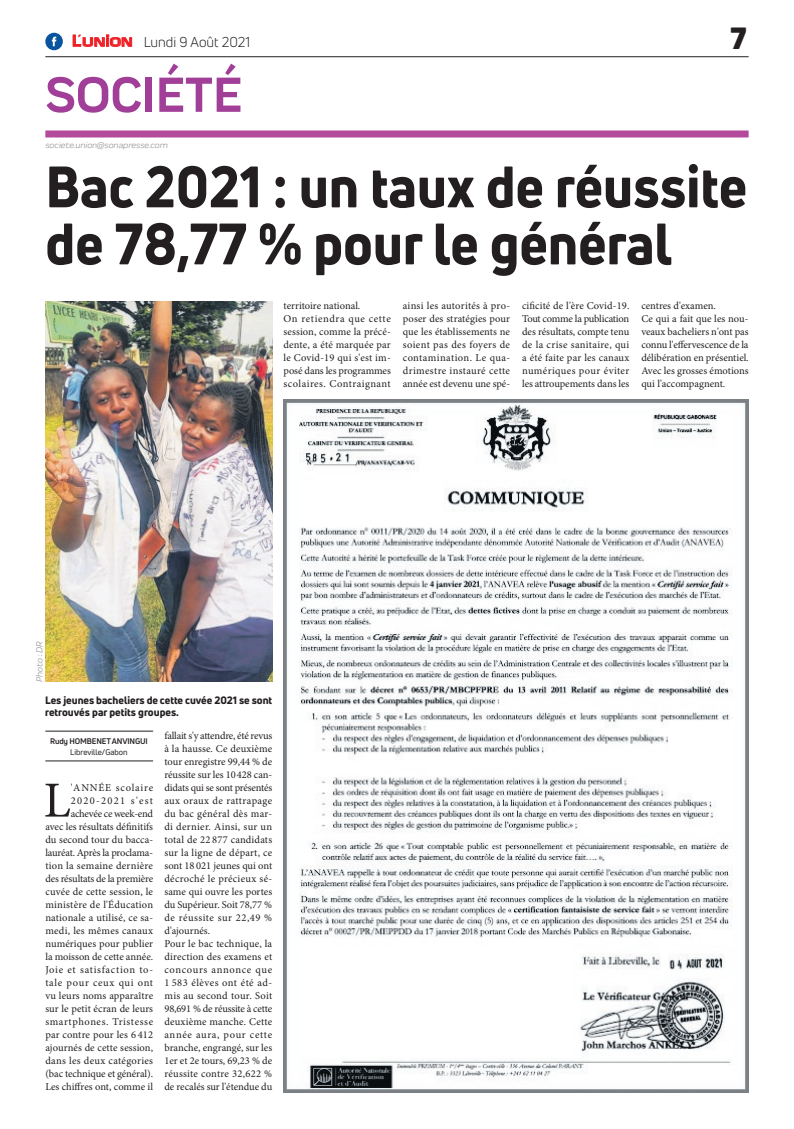
<style>
.page{position:relative;width:794px;height:1129px;background:#fff}
.page>*{position:absolute;margin:0;border:0;box-sizing:border-box;transform-origin:0 0}
.t1{font:800 57px/57px "Uni Neue";color:#231f20;scale:.94 1}
.t2{font:700 51px "Praktika";color:#a13e97}
.t3{font:50.5px "Minion Pro";color:#231f20}
.t4{font:900 30px "Uni Neue";color:#231f20}
.t5{font:14px "Uni Neue";color:#231f20}
.t6{font:10.5px/13px "Minion Pro";letter-spacing:.005em;color:#231f20}
.t7{font:800 10.5px/12.6px "Uni Neue";color:#231f20}
.t8{font:italic 9px "Praktika";color:#818386}
.t9{font:700 8px "Uni Neue";letter-spacing:-.02em;color:#231f20}
.t10{font:8px "Uni Neue";color:#231f20}
.s1{font-family:"Eurostile";font-weight:600;font-size:15px;color:#ee1d23}
.s2{font-family:"Eurostile";font-weight:600;font-size:11.4px;color:#ee1d23}
</style>
<div class="page">
<hr style="left:45px;top:56px;width:703px;height:1px;background:#231f20">
<div style="left:45px;top:130px;width:703px;height:7px;background:#b44a9c"></div>
<svg style="left:72px;top:34px;width:60px;height:13px"></svg>
<div style="left:45px;top:33px;width:18px;height:17px;background:#08549e;border-radius:50%"></div>
<svg style="left:52px;top:37px;width:4px;height:9px"></svg>
<img style="left:283px;top:400px;width:465px;height:691px">
<hr style="left:45px;top:760px;width:108px;height:1px;background:#231f20">
<hr style="left:45px;top:730px;width:108px;height:1px;background:#231f20">
<img style="left:45px;top:302px;width:227px;height:379px">
<h3 class="t5" style="left:72px;top:33px;width:180px"><span class="s1">L</span><span class="s2">UNION</span> Lundi 9 Août 2021</h3>
<h2 class="t2" style="left:45px;top:54px;width:198px">SOCIÉTÉ</h2>
<p class="t8" style="left:45px;top:139px;width:124px">societe.union@sonapresse.com</p>
<h3 class="t4" style="left:730px;top:17px;width:18px">7</h3>
<h1 class="t1" style="left:45px;top:157px;width:748px">Bac 2021 : un taux de réussite de 78,77 % pour le général</h1>
<p class="t6" style="left:283px;top:299px;width:109px">territoire national.<br>On retiendra que cette session, comme la précé&shy;dente, a été marquée par le Covid-19 qui s'est im&shy;posé dans les programmes scolaires. Contraignant</p>
<p class="t6" style="left:403px;top:299px;width:109px;text-align:justify">ainsi les autorités à pro&shy;poser des stratégies pour que les établissements ne soient pas des foyers de contamination. Le qua&shy;drimestre instauré cette année est devenu une spé-</p>
<p class="t6" style="left:522px;top:299px;width:109px;text-align:justify">cificité de l'ère Covid-19.<br>Tout comme la publication des résultats, compte tenu de la crise sanitaire, qui a été faite par les canaux numériques pour éviter les attroupements dans les</p>
<p class="t6" style="left:641px;top:299px;width:109px">centres d'examen.<br>Ce qui a fait que les nou&shy;veaux bacheliers n'ont pas connu l'effervescence de la délibération en présentiel.<br>Avec les grosses émotions qui l'accompagnent.</p>
<p class="t8" style="left:33px;top:681px;width:41px;rotate:-90deg">Photo : DR</p>
<p class="t7" style="left:45px;top:693px;width:228px">Les jeunes bacheliers de cette cuvée 2021 se sont retrouvés par petits groupes.</p>
<p class="t9" style="left:50px;top:736px;width:99px">Rudy HOMBENET ANVINGUI</p>
<p class="t10" style="left:70px;top:746px;width:59px">Libreville/Gabon</p>
<p class="t6" style="left:45px;top:780px;width:109px;text-align:right">'ANNÉE scolaire<br>2020-2021 s'est achevée ce week-end<br>avec les résultats définitifs du second tour du bacca&shy;lauréat. Après la proclama&shy;tion la semaine dernière des résultats de la première cuvée de cette session, le ministère de l'Éducation nationale a utilisé, ce sa&shy;medi, les mêmes canaux numériques pour publier la moisson de cette année.<br>Joie et satisfaction to&shy;tale pour ceux qui ont vu leurs noms apparaître sur le petit écran de leurs smartphones. Tristesse par contre pour les 6 412 ajournés de cette session, dans les deux catégories (bac technique et général).<br>Les chiffres ont, comme il</p>
<h3 class="t3" style="left:44px;top:766px;width:29px">L</h3>
<p class="t6" style="left:164px;top:728px;width:109px">fallait s'y attendre, été revus à la hausse. Ce deuxième tour enregistre 99,44 % de réussite sur les 10428 can&shy;didats qui se sont présentés aux oraux de rattrapage du bac général dès mar&shy;di dernier. Ainsi, sur un total de 22 877 candidats sur la ligne de départ, ce sont 18 021 jeunes qui ont décroché le précieux sé&shy;same qui ouvre les portes du Supérieur. Soit 78,77 % de réussite sur 22,49 % d'ajournés.<br>Pour le bac technique, la direction des examens et concours annonce que<br>1 583 élèves ont été ad&shy;mis au second tour. Soit<br>98,691 % de réussite à cette deuxième manche. Cette année aura, pour cette branche, engrangé, sur les<br>1er et 2e tours, 69,23 % de réussite contre 32,622 % de recalés sur l'étendue du</p>
</div>
